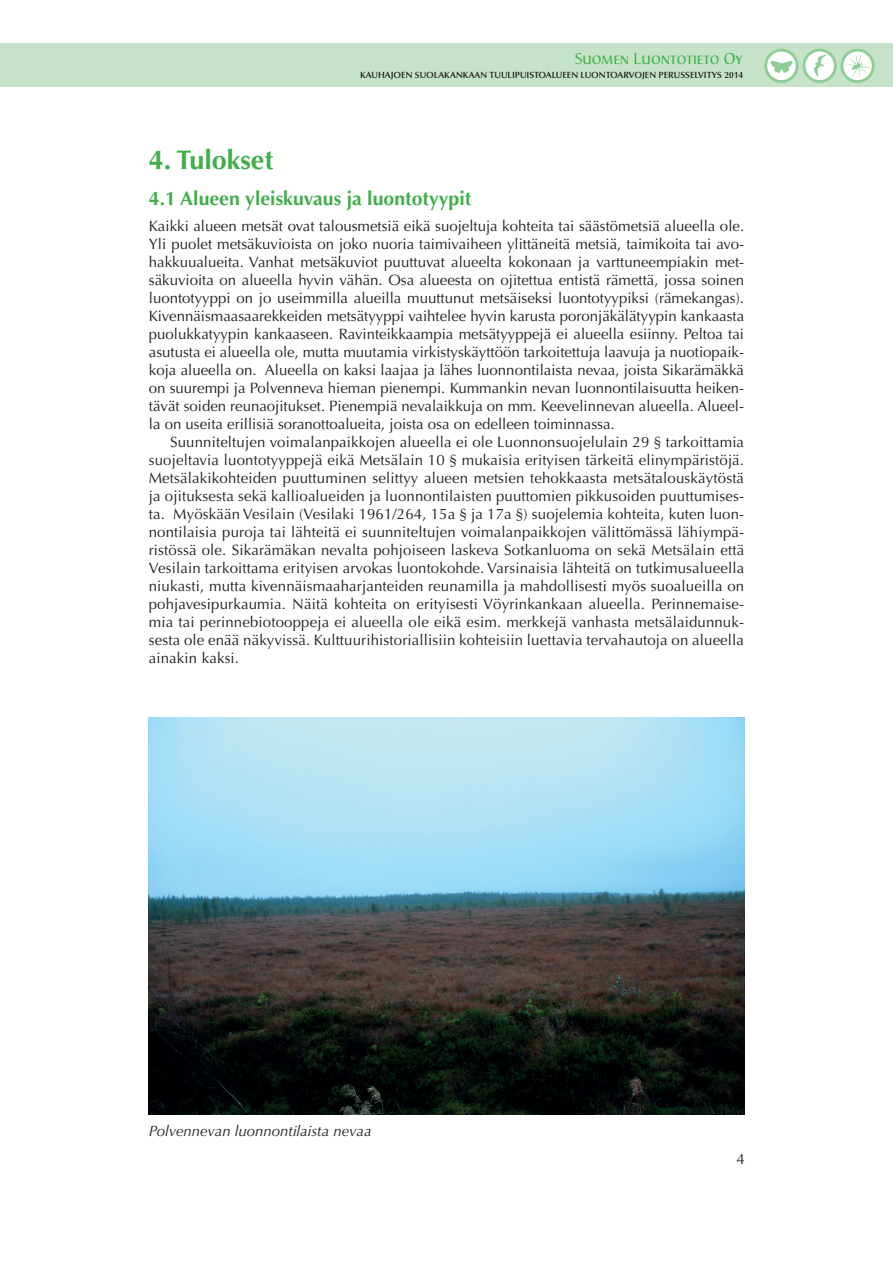
<style>
.page{position:relative;width:893px;height:1263px;background:#fff}
.page>*{position:absolute;margin:0;border:0;box-sizing:border-box;transform-origin:0 0}
.t1{font:700 27px "Optima";color:#40ae49}
.t2{font:700 19.5px "Optima";color:#40ae49}
.t3{font:15.6px "Christiana Regular SC";color:#40ae49}
.t4{font:15px/18px "Optima";color:#231f20;text-align:justify}
.t5{font:italic 15px "Optima";color:#231f20}
.t6{font:600 9px "Optima";color:#231f20}
</style>
<div class="page">
<div style="left:0;top:43px;width:893px;height:44px;background:#c4e3c8"></div>
<svg style="left:766px;top:50px;width:31px;height:32px"></svg>
<div style="left:764px;top:49px;width:34px;height:34px;border:3px solid #8fcd97;border-radius:50%"></div>
<svg style="left:771px;top:58px;width:22px;height:15px"></svg>
<svg style="left:842px;top:50px;width:31px;height:32px"></svg>
<div style="left:840px;top:49px;width:35px;height:34px;border:3px solid #8fcd97;border-radius:50%"></div>
<svg style="left:845px;top:54px;width:25px;height:23px"></svg>
<svg style="left:804px;top:50px;width:31px;height:32px"></svg>
<div style="left:803px;top:49px;width:34px;height:34px;border:3px solid #8fcd97;border-radius:50%"></div>
<svg style="left:814px;top:55px;width:12px;height:22px"></svg>
<img style="left:149px;top:718px;width:595px;height:397px">
<p class="t3" style="left:575px;top:49px;width:170px">Suomen Luontotieto Oy</p>
<p class="t6" style="left:360px;top:69px;width:385px">KAUHAJOEN SUOLAKANKAAN TUULIPUISTOALUEEN LUONTOARVOJEN PERUSS ELVITYS 2014</p>
<h1 class="t1" style="left:149px;top:144px;width:126px">4. Tulokset</h1>
<h2 class="t2" style="left:149px;top:187px;width:324px">4.1 Alueen yleiskuvaus ja luontotyypit</h2>
<p class="t4" style="left:149px;top:217px;width:597px">Kaikki alueen metsät ovat talousmetsiä eikä suojeltuja kohteita tai säästömetsiä alueella ole.<br>Yli puolet metsäkuvioista on joko nuoria taimivaiheen ylittäneitä metsiä, taimikoita tai avo&shy;hakkuualueita. Vanhat metsäkuviot puuttuvat alueelta kokonaan ja varttuneempiakin met&shy;säkuvioita on alueella hyvin vähän. Osa alueesta on ojitettua entistä rämettä, jossa soinen luontotyyppi on jo useimmilla alueilla muuttunut metsäiseksi luontotyypiksi (rämekangas).<br>Kivennäismaasaarekkeiden metsätyyppi vaihtelee hyvin karusta poronjäkälätyypin kankaasta puolukkatyypin kankaaseen. Ravinteikkaampia metsätyyppejä ei alueella esiinny. Peltoa tai asutusta ei alueella ole, mutta muutamia virkistyskäyttöön tarkoitettuja laavuja ja nuotiopaik&shy;koja alueella on. Alueella on kaksi laajaa ja lähes luonnontilaista nevaa, joista Sikarämäkkä on suurempi ja Polvenneva hieman pienempi. Kummankin nevan luonnontilaisuutta heiken&shy;tävät soiden reunaojitukset. Pienempiä nevalaikkuja on mm. Keevelinnevan alueella. Alueel&shy;la on useita erillisiä soranottoalueita, joista osa on edelleen toiminnassa.</p>
<p class="t4" style="left:149px;top:433px;width:597px;text-indent:21px">Suunniteltujen voimalanpaikkojen alueella ei ole Luonnonsuojelulain 29 § tarkoittamia suojeltavia luontotyyppejä eikä Metsälain 10 § mukaisia erityisen tärkeitä elinympäristöjä.<br>Metsälakikohteiden puuttuminen selittyy alueen metsien tehokkaasta metsätalouskäytöstä ja ojituksesta sekä kallioalueiden ja luonnontilaisten puuttomien pikkusoiden puuttumises&shy;ta. Myöskään Vesilain (Vesilaki 1961/264, 15a § ja 17a §) suojelemia kohteita, kuten luon&shy;nontilaisia puroja tai lähteitä ei suunniteltujen voimalanpaikkojen välittömässä lähiympä&shy;ristössä ole. Sikarämäkan nevalta pohjoiseen laskeva Sotkanluoma on sekä Metsälain että Vesilain tarkoittama erityisen arvokas luontokohde. Varsinaisia lähteitä on tutkimusalueella niukasti, mutta kivennäismaaharjanteiden reunamilla ja mahdollisesti myös suoalueilla on pohjavesipurkaumia. Näitä kohteita on erityisesti Vöyrinkankaan alueella. Perinnemaise&shy;mia tai perinnebiotooppeja ei alueella ole eikä esim. merkkejä vanhasta metsälaidunnuk&shy;sesta ole enää näkyvissä. Kulttuurihistoriallisiin kohteisiin luettavia tervahautoja on alueella ainakin kaksi.</p>
<p class="t5" style="left:149px;top:1122px;width:224px">Polvennevan luonnontilaista nevaa</p>
<p class="t4" style="left:736px;top:1150px;width:10px">4</p>
</div>
